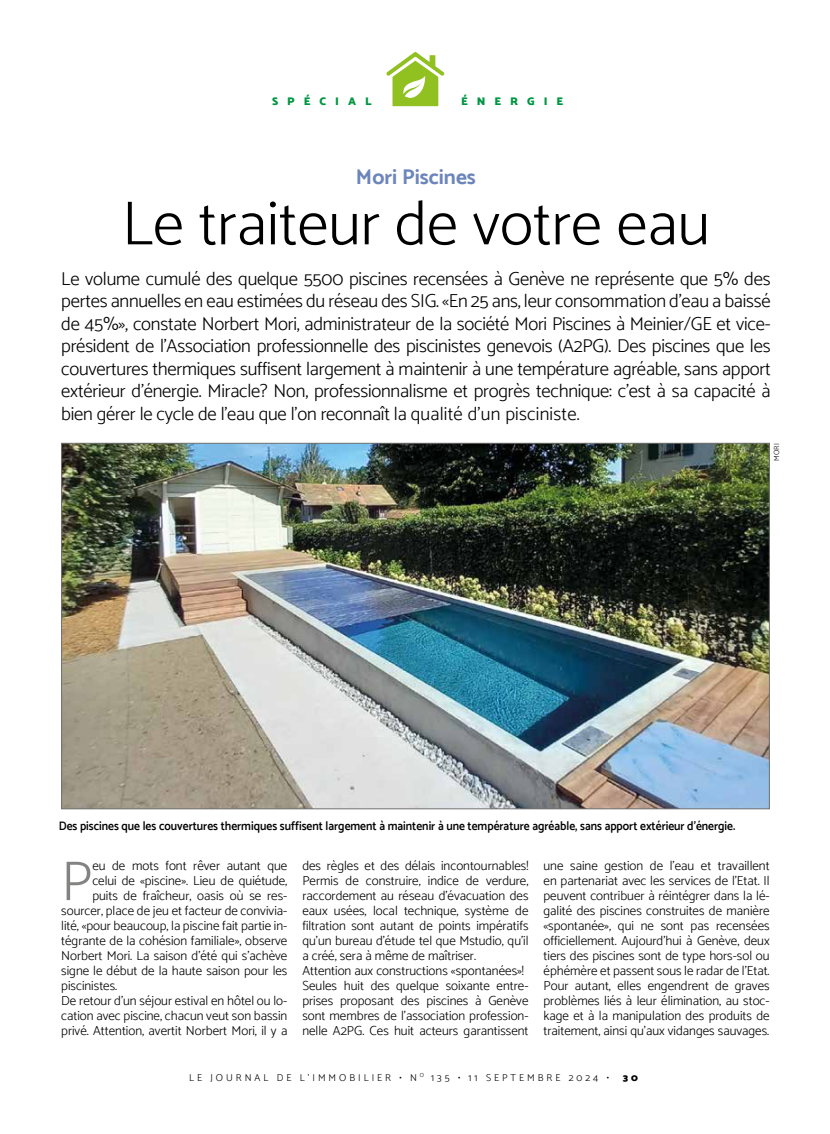
<style>
.page{position:relative;width:830px;height:1134px;background:#fff}
.page>*{position:absolute;margin:0;border:0;box-sizing:border-box;transform-origin:0 0}
.t1{font:300 62.5px "Catamaran";color:#000}
.t2{font:300 56.38px "Catamaran";color:#838382}
.t3{font:700 21.25px "Catamaran";color:#6c85ba}
.t4{font:300 18.75px/22.5px "Catamaran";letter-spacing:-.01em;color:#000;text-align:justify}
.t5{font:300 13.12px/15px "Catamaran";color:#000}
.t6{font:600 12.5px "Catamaran";color:#000;scale:.92 1}
.t7{font:900 11.25px "Catamaran";letter-spacing:.8em;color:#009641}
.t8{font:300 10px "Catamaran";letter-spacing:.3em;color:#000}
.t9{font:900 10px "Catamaran";color:#000}
.t10{font:300 7.5px "Catamaran";color:#000}
</style>
<div class="page">
<svg style="left:386px;top:52px;width:58px;height:54px"></svg>
<img style="left:63px;top:445px;width:704px;height:362px">
<p class="t7" style="left:272px;top:94px;width:101px">SPÉCIAL</p>
<p class="t7" style="left:461px;top:94px;width:104px">ÉNERGIE</p>
<h3 class="t3" style="left:356px;top:165px;width:121px">Mori Piscines</h3>
<h1 class="t1" style="left:122px;top:186px;width:589px">Le traiteur de votre eau</h1>
<p class="t4" style="left:61px;top:267px;width:710px">Le volume cumulé des quelque 5500 piscines recensées à Genève ne représente que 5% des pertes annuelles en eau estimées du réseau des SIG. «En 25 ans, leur consommation d’eau a baissé de 45%», constate Norbert Mori, administrateur de la société Mori Piscines à Meinier/GE et vice&shy;président de l’Association professionnelle des piscinistes genevois (A2PG). Des piscines que les couvertures thermiques suffisent largement à maintenir à une température agréable, sans apport extérieur d’énergie. Miracle? Non, professionnalisme et progrès technique: c’est à sa capacité à bien gérer le cycle de l’eau que l’on reconnaît la qualité d’un pisciniste.</p>
<p class="t10" style="left:771px;top:461px;width:19px;rotate:-90deg">MORI</p>
<p class="t6" style="left:59px;top:818px;width:736px">Des piscines que les couvertures thermiques suffisent largement à maintenir à une température agréable, sans apport extérieur d’énergie.</p>
<h2 class="t2" style="left:61px;top:848px;width:33px">P</h2>
<p class="t5" style="left:92px;top:858px;width:196px">eu de mots font rêver autant que</p>
<p class="t5" style="left:302px;top:858px;width:227px">des règles et des délais incontournables!<br>Permis de construire, indice de verdure, raccordement au réseau d’évacuation des eaux usées, local technique, système de filtration sont autant de points impératifs qu’un bureau d’étude tel que Mstudio, qu’il a créé, sera à même de maîtriser.<br>Attention aux constructions «spontanées»!<br>Seules huit des quelque soixante entre&shy;prises proposant des piscines à Genève sont membres de l’association profession&shy;nelle A2PG. Ces huit acteurs garantissent</p>
<p class="t5" style="left:543px;top:858px;width:227px;text-align:justify">une saine gestion de l’eau et travaillent en partenariat avec les services de l’Etat. Il peuvent contribuer à réintégrer dans la lé&shy;galité des piscines construites de manière «spontanée», qui ne sont pas recensées officiellement. Aujourd’hui à Genève, deux tiers des piscines sont de type hors-sol ou éphémère et passent sous le radar de l’Etat.<br>Pour autant, elles engendrent de graves problèmes liés à leur élimination, au stoc&shy;kage et à la manipulation des produits de traitement, ainsi qu’aux vidanges sauvages.</p>
<p class="t8" style="left:189px;top:1071px;width:421px">LE JOURNAL DE L’IMMOBILIER • N <sup>O</sup> 135 • 11 SEPTEMBRE 2024 •</p>
<p class="t9" style="left:622px;top:1071px;width:17px">3 0</p>
<p class="t5" style="left:92px;top:873px;width:196px">celui de «piscine». Lieu de quiétude,</p>
<p class="t5" style="left:92px;top:888px;width:196px">puits de fraîcheur, oasis où se res-</p>
<p class="t5" style="left:61px;top:903px;width:227px">sourcer, place de jeu et facteur de convivia-</p>
<p class="t5" style="left:61px;top:918px;width:227px">lité, «pour beaucoup, la piscine fait partie in-</p>
<p class="t5" style="left:61px;top:933px;width:227px">tégrante de la cohésion familiale», observe</p>
<p class="t5" style="left:61px;top:948px;width:227px">Norbert Mori. La saison d’été qui s’achève</p>
<p class="t5" style="left:61px;top:963px;width:227px">signe le début de la haute saison pour les</p>
<p class="t5" style="left:61px;top:978px;width:57px">piscinistes.</p>
<p class="t5" style="left:61px;top:993px;width:227px">De retour d’un séjour estival en hôtel ou lo-</p>
<p class="t5" style="left:61px;top:1008px;width:227px">cation avec piscine, chacun veut son bassin</p>
<p class="t5" style="left:61px;top:1023px;width:227px">privé. Attention, avertit Norbert Mori, il y a</p>
</div>
